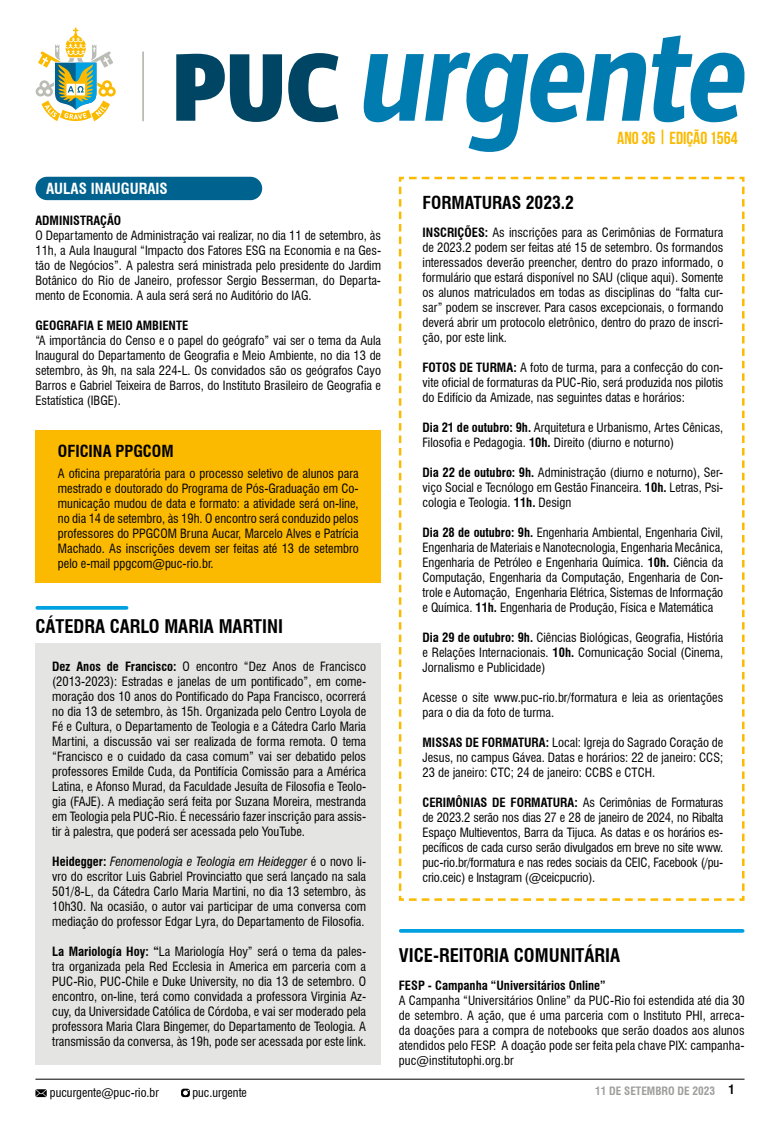
<style>
.page{position:relative;width:780px;height:1134px;background:#fff}
.page>*{position:absolute;margin:0;border:0;box-sizing:border-box;transform-origin:0 0}
.t1{font:700 condensed 18.38px "Swiss 721 BT";color:#000}
.t2{font:17.5px "Bebas Neue";color:#fbba00}
.t3{font:700 condensed 17.5px "Swiss 721 BT";color:#000}
.t4{font:700 condensed 16.25px "Swiss 721 BT";color:#000}
.t5{font:700 condensed 15px "Swiss 721 BT";color:#fff}
.t6{font:condensed 12.5px/15px "Swiss 721 BT";color:#000;text-align:justify}
.t7{font:700 condensed 12.5px "Swiss 721 BT";color:#000}
.t8{font:condensed 12.12px "Swiss 721 BT";color:#000}
.t9{font:700 condensed 11.25px "Swiss 721 BT";color:#9d9d9c}
.s1{font-weight:700}
.s2{font-style:italic}
</style>
<div class="page">
<hr style="left:35px;top:1079px;width:709px;height:1px;background:#000">
<svg style="left:181px;top:1089px;width:9px;height:8px"></svg>
<svg style="left:35px;top:1089px;width:12px;height:8px"></svg>
<svg style="left:176px;top:54px;width:106px;height:68px"></svg>
<svg style="left:288px;top:53px;width:50px;height:69px"></svg>
<svg style="left:363px;top:35px;width:381px;height:117px"></svg>
<svg style="left:36px;top:28px;width:80px;height:93px"></svg>
<hr style="left:142px;top:52px;width:2px;height:69px;background:#bcbcb6">
<svg style="left:400px;top:929px;width:342px;height:4px"></svg>
<svg style="left:398px;top:176px;width:347px;height:725px"></svg>
<div style="left:35px;top:177px;width:227px;height:23px;background:#00628e;border-radius:12px"></div>
<div style="left:35px;top:431px;width:346px;height:152px;background:#fbba00"></div>
<div style="left:35px;top:643px;width:346px;height:421px;background:#e4e4e2"></div>
<svg style="left:37px;top:606px;width:89px;height:4px"></svg>
<p class="t5" style="left:46px;top:180px;width:123px">AULAS INAUGURAIS</p>
<p class="t7" style="left:35px;top:213px;width:87px">ADMINISTRAÇÃO</p>
<p class="t6" style="left:35px;top:228px;width:347px">O Departamento de Administração vai realizar, no dia 11 de setembro, às 11h, a Aula Inaugural “Impacto dos Fatores ESG na Economia e na Ges&shy;tão de Negócios”. A palestra será ministrada pelo presidente do Jardim Botânico do Rio de Janeiro, professor Sergio Besserman, do Departa&shy;mento de Economia. A aula será será no Auditório do IAG.</p>
<p class="t7" style="left:35px;top:318px;width:154px">GEOGRAFIA E MEIO AMBIENTE</p>
<p class="t6" style="left:35px;top:333px;width:347px">“A importância do Censo e o papel do geógrafo” vai ser o tema da Aula Inaugural do Departamento de Geografia e Meio Ambiente, no dia 13 de setembro, às 9h, na sala 224-L. Os convidados são os geógrafos Cayo Barros e Gabriel Teixeira de Barros, do Instituto Brasileiro de Geografia e Estatística (IBGE).</p>
<h3 class="t4" style="left:58px;top:442px;width:117px">OFICINA PPGCOM</h3>
<p class="t6" style="left:58px;top:466px;width:302px">A oficina preparatória para o processo seletivo de alunos para mestrado e doutorado do Programa de Pós-Graduação em Co&shy;municação mudou de data e formato: a atividade será on-line, no dia 14 de setembro, às 19h. O encontro será conduzido pelos professores do PPGCOM Bruna Aucar, Marcelo Alves e Patrícia Machado. As inscrições devem ser feitas até 13 de setembro pelo e-mail ppgcom@puc-rio.br.</p>
<h1 class="t1" style="left:35px;top:615px;width:249px">CÁTEDRA CARLO MARIA MARTINI</h1>
<p class="t6" style="left:52px;top:658px;width:315px"><span class="s1">Dez Anos de Francisco:</span> O encontro “Dez Anos de Francisco (2013-2023): Estradas e janelas de um pontificado”, em come&shy;moração dos 10 anos do Pontificado do Papa Francisco, ocorrerá no dia 13 de setembro, às 15h. Organizada pelo Centro Loyola de Fé e Cultura, o Departamento de Teologia e a Cátedra Carlo Maria Martini, a discussão vai ser realizada de forma remota. O tema “Francisco e o cuidado da casa comum” vai ser debatido pelos professores Emilde Cuda, da Pontifícia Comissão para a América Latina, e Afonso Murad, da Faculdade Jesuíta de Filosofia e Teolo&shy;gia (FAJE). A mediação será feita por Suzana Moreira, mestranda em Teologia pela PUC-Rio. É necessário fazer inscrição para assis&shy;tir à palestra, que poderá ser acessada pelo YouTube.</p>
<p class="t6" style="left:52px;top:853px;width:315px"><span class="s1">Heidegger:</span> <span class="s2">Fenomenologia e Teologia em Heidegger</span> é o novo li&shy;vro do escritor Luis Gabriel Provinciatto que será lançado na sala 501/8-L, da Cátedra Carlo Maria Martini, no dia 13 setembro, às 10h30. Na ocasião, o autor vai participar de uma conversa com mediação do professor Edgar Lyra, do Departamento de Filosofia.</p>
<p class="t6" style="left:52px;top:943px;width:315px"><span class="s1">La Mariología Hoy: “</span>La Mariología Hoy” será o tema da pales&shy;tra organizada pela Red Ecclesia in America em parceria com a PUC-Rio, PUC-Chile e Duke University, no dia 13 de setembro. O encontro, on-line, terá como convidada a professora Virginia Az&shy;cuy, da Universidade Católica de Córdoba, e vai ser moderado pela professora Maria Clara Bingemer, do Departamento de Teologia. A transmissão da conversa, às 19h, pode ser acessada por este link.</p>
<h2 class="t2" style="left:617px;top:128px;width:122px">ANO 36 | EDIÇÃO 1564</h2>
<h2 class="t3" style="left:422px;top:192px;width:153px">FORMATURAS 2023.2</h2>
<p class="t6" style="left:422px;top:224px;width:302px"><span class="s1">INSCRIÇÕES:</span> As inscrições para as Cerimônias de Formatura de 2023.2 podem ser feitas até 15 de setembro. Os formandos interessados deverão preencher, dentro do prazo informado, o formulário que estará disponível no SAU (clique aqui). Somente os alunos matriculados em todas as disciplinas do “falta cur&shy;sar” podem se inscrever. Para casos excepcionais, o formando deverá abrir um protocolo eletrônico, dentro do prazo de inscri&shy;ção, por este link.</p>
<p class="t6" style="left:422px;top:359px;width:302px"><span class="s1">FOTOS DE TURMA:</span> A foto de turma, para a confecção do con&shy;vite oficial de formaturas da PUC-Rio, será produzida nos pilotis do Edifício da Amizade, nas seguintes datas e horários:</p>
<p class="t6" style="left:422px;top:419px;width:302px"><span class="s1">Dia 21 de outubro: 9h.</span> Arquitetura e Urbanismo, Artes Cênicas,<br>Filosofia e Pedagogia. <span class="s1">10h.</span> Direito (diurno e noturno)</p>
<p class="t6" style="left:422px;top:464px;width:302px"><span class="s1">Dia 22 de outubro: 9h.</span> Administração (diurno e noturno), Ser&shy;viço Social e Tecnólogo em Gestão Financeira. <span class="s1">10h.</span> Letras, Psi&shy;cologia e Teologia. <span class="s1">11h.</span> Design</p>
<p class="t6" style="left:422px;top:524px;width:302px"><span class="s1">Dia 28 de outubro: 9h.</span> Engenharia Ambiental, Engenharia Civil, Engenharia de Materiais e Nanotecnologia, Engenharia Mecânica, Engenharia de Petróleo e Engenharia Química. <span class="s1">10h.</span> Ciência da Computação, Engenharia da Computação, Engenharia de Con&shy;trole e Automação, Engenharia Elétrica, Sistemas de Informação e Química. <span class="s1">11h.</span> Engenharia de Produção, Física e Matemática</p>
<p class="t6" style="left:422px;top:629px;width:302px"><span class="s1">Dia 29 de outubro: 9h.</span> Ciências Biológicas, Geografia, História e Relações Internacionais. <span class="s1">10h.</span> Comunicação Social (Cinema, Jornalismo e Publicidade)</p>
<p class="t6" style="left:422px;top:689px;width:302px">Acesse o site www.puc-rio.br/formatura e leia as orientações para o dia da foto de turma.</p>
<p class="t6" style="left:422px;top:734px;width:302px"><span class="s1">MISSAS DE FORMATURA:</span> Local: Igreja do Sagrado Coração de Jesus, no campus Gávea. Datas e horários: 22 de janeiro: CCS; 23 de janeiro: CTC; 24 de janeiro: CCBS e CTCH.</p>
<p class="t6" style="left:422px;top:794px;width:302px"><span class="s1">CERIMÔNIAS DE FORMATURA:</span> As Cerimônias de Formaturas de 2023.2 serão nos dias 27 e 28 de janeiro de 2024, no Ribalta Espaço Multieventos, Barra da Tijuca. As datas e os horários es&shy;pecíficos de cada curso serão divulgados em breve no site www. puc-rio.br/formatura e nas redes sociais da CEIC, Facebook (/pu&shy;crio.ceic) e Instagram (@ceicpucrio).</p>
<h1 class="t1" style="left:399px;top:944px;width:223px">VICE-REITORIA COMUNITÁRIA</h1>
<p class="t7" style="left:399px;top:977px;width:208px">FESP - Campanha “Universitários Online”</p>
<p class="t6" style="left:399px;top:992px;width:347px">A Campanha “Universitários Online” da PUC-Rio foi estendida até dia 30 de setembro. A ação, que é uma parceria com o Instituto PHI, arreca&shy;da doações para a compra de notebooks que serão doados aos alunos atendidos pelo FESP. A doação pode ser feita pela chave PIX: campanha&shy;puc@institutophi.org.br</p>
<p class="t8" style="left:50px;top:1085px;width:111px">pucurgente@puc-rio.br</p>
<p class="t8" style="left:192px;top:1085px;width:56px">puc.urgente</p>
<p class="t7" style="left:728px;top:1082px;width:8px">1</p>
<p class="t9" style="left:595px;top:1084px;width:121px">11 DE SETEMBRO DE 2023</p>
</div>
